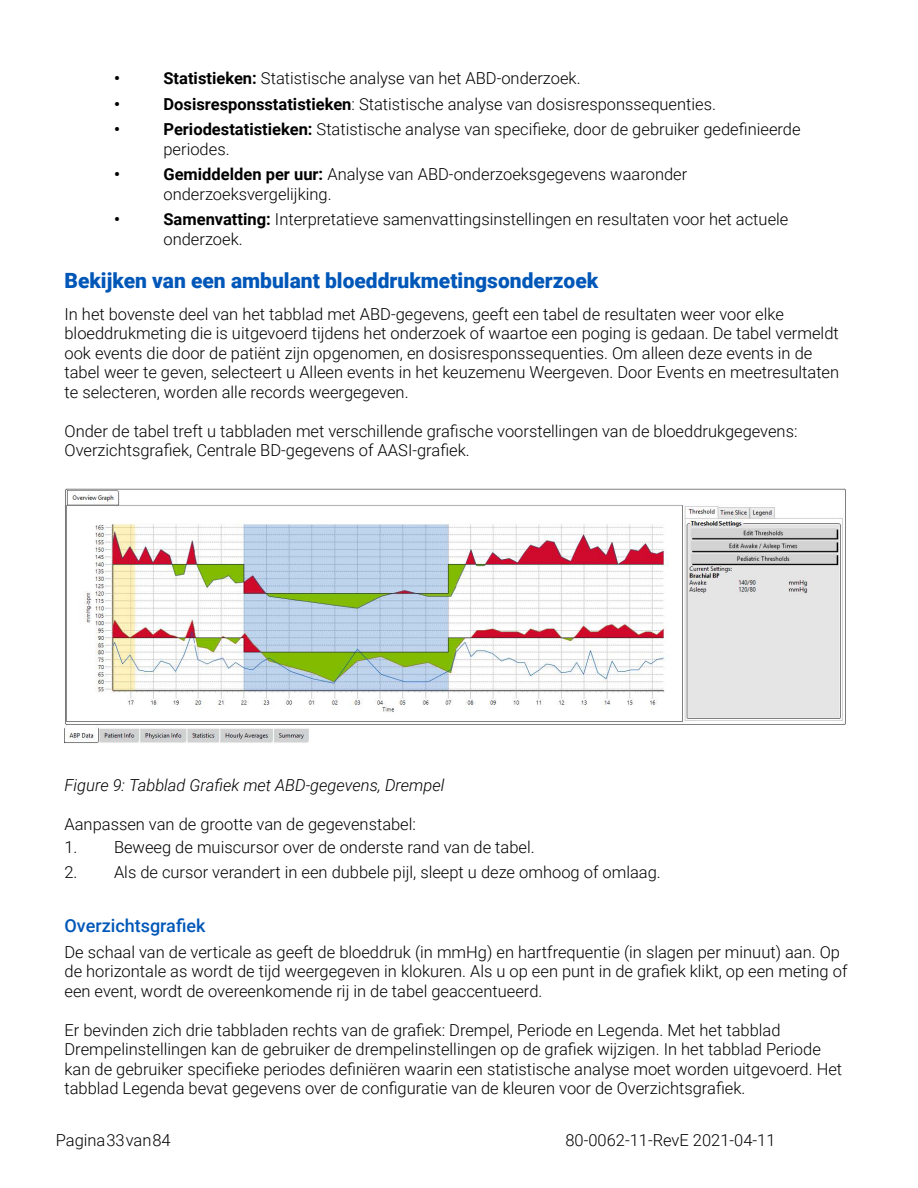
<style>
.page{position:relative;width:918px;height:1188px;background:#fff}
.page>*{position:absolute;margin:0;border:0;box-sizing:border-box;transform-origin:0 0}
.Heading_2{font:900 21px "Roboto";color:#0057b8}
.Heading_3{font:500 18px "Roboto";color:#0057b9}
.t1{font:300 16.5px/19.5px "Roboto";color:#000}
.t2{font:italic 300 16.5px "Roboto";color:#000}
.t3{font:700 16.5px "Roboto";color:#000}
.s1{font-weight:700}
</style>
<div class="page">
<img style="left:64px;top:488px;width:782px;height:255px">
<p class="t3" style="left:114px;top:67px;width:7px">•</p>
<p class="t1" style="left:164px;top:68px;width:419px"><span class="s1">Statistieken:</span> Statistische analyse van het ABD-onderzoek.</p>
<p class="t3" style="left:114px;top:92px;width:7px">•</p>
<p class="t1" style="left:164px;top:94px;width:554px"><span class="s1">Dosisresponsstatistieken</span>: Statistische analyse van dosisresponssequenties.</p>
<p class="t3" style="left:114px;top:118px;width:7px">•</p>
<p class="t1" style="left:164px;top:119px;width:639px"><span class="s1">Periodestatistieken:</span> Statistische analyse van specifieke, door de gebruiker gedefinieerde periodes.</p>
<p class="t3" style="left:114px;top:163px;width:7px">•</p>
<p class="t1" style="left:164px;top:164px;width:525px"><span class="s1">Gemiddelden per uur:</span> Analyse van ABD-onderzoeksgegevens waaronder onderzoeksvergelijking.</p>
<p class="t3" style="left:114px;top:208px;width:7px">•</p>
<p class="t1" style="left:164px;top:209px;width:626px"><span class="s1">Samenvatting:</span> Interpretatieve samenvattingsinstellingen en resultaten voor het actuele onderzoek.</p>
<p class="Heading_2" style="left:64px;top:266px;width:535px">Bekijken van een ambulant bloeddrukmetingsonderzoek</p>
<p class="t1" style="left:64px;top:304px;width:776px">In het bovenste deel van het tabblad met ABD-gegevens, geeft een tabel de resultaten weer voor elke bloeddrukmeting die is uitgevoerd tijdens het onderzoek of waartoe een poging is gedaan. De tabel vermeldt ook events die door de patiënt zijn opgenomen, en dosisresponssequenties. Om alleen deze events in de tabel weer te geven, selecteert u Alleen events in het keuzemenu Weergeven. Door Events en meetresultaten te selecteren, worden alle records weergegeven.</p>
<p class="t1" style="left:64px;top:421px;width:735px">Onder de tabel treft u tabbladen met verschillende grafische voorstellingen van de bloeddrukgegevens:<br>Overzichtsgrafiek, Centrale BD-gegevens of AASI-grafiek.</p>
<p class="t2" style="left:64px;top:774px;width:381px">Figure 9: Tabblad Grafiek met ABD-gegevens, Drempel</p>
<p class="t1" style="left:64px;top:814px;width:353px">Aanpassen van de grootte van de gegevenstabel:</p>
<p class="t1" style="left:64px;top:837px;width:472px">1. Beweeg de muiscursor over de onderste rand van de tabel.</p>
<p class="t1" style="left:64px;top:862px;width:598px">2. Als de cursor verandert in een dubbele pijl, sleept u deze omhoog of omlaag.</p>
<p class="Heading_3" style="left:64px;top:913px;width:143px">Overzichtsgrafiek</p>
<p class="t1" style="left:64px;top:942px;width:784px">De schaal van de verticale as geeft de bloeddruk (in mmHg) en hartfrequentie (in slagen per minuut) aan. Op de horizontale as wordt de tijd weergegeven in klokuren. Als u op een punt in de grafiek klikt, op een meting of een event, wordt de overeenkomende rij in de tabel geaccentueerd.</p>
<p class="t1" style="left:64px;top:1020px;width:779px">Er bevinden zich drie tabbladen rechts van de grafiek: Drempel, Periode en Legenda. Met het tabblad Drempelinstellingen kan de gebruiker de drempelinstellingen op de grafiek wijzigen. In het tabblad Periode kan de gebruiker specifieke periodes definiëren waarin een statistische analyse moet worden uitgevoerd. Het tabblad Legenda bevat gegevens over de configuratie van de kleuren voor de Overzichtsgrafiek.</p>
<p class="t1" style="left:56px;top:1130px;width:116px">Pagina 33 van 84</p>
<p class="t1" style="left:565px;top:1130px;width:212px">80-0062-11-RevE 2021-04-11</p>
</div>
